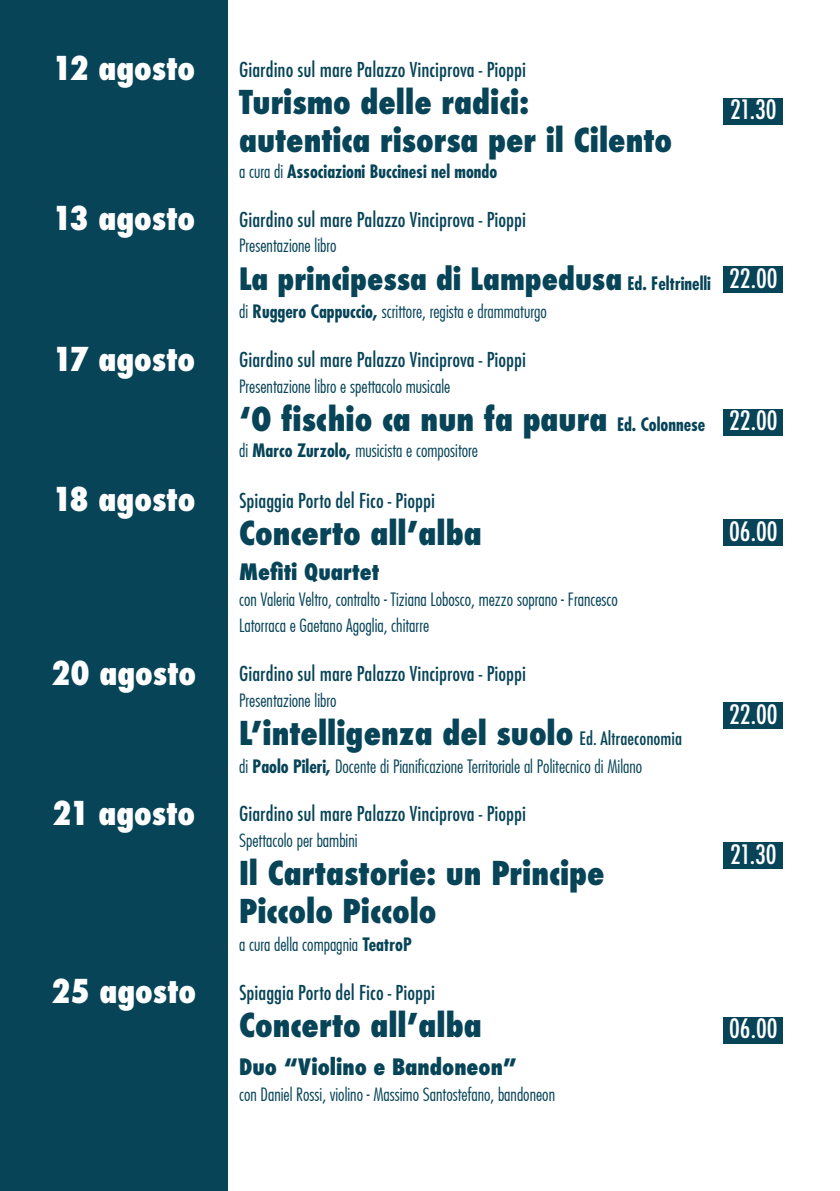
<style>
.page{position:relative;width:840px;height:1191px;background:#fff}
.page>*{position:absolute;margin:0;border:0;box-sizing:border-box;transform-origin:0 0}
.t1{font:800 condensed 32px/38px "Futura";color:#074458}
.t2{font:800 condensed 32px "Futura";color:#fff}
.t3{font:800 condensed 30px "Futura";color:#074458}
.t4{font:500 condensed 26px "Futura";color:#fff}
.t5{font:800 condensed 22px "Futura";color:#074458}
.t6{font:500 condensed 20px "Futura";color:#074458}
.t7{font:300 condensed 18px/26px "Futura";color:#074458}
.t8{font:300 condensed 18px "Futura Std";color:#074458}
.t9{font:700 condensed 18px "Futura Std";color:#074458}
.s1{font-family:"Futura";font-weight:300}
.s2{font-family:"Futura Std";font-weight:700;font-size:18px}
.s3{font-family:"Futura"}
.s4{font-weight:700}
.s5{font-weight:500;font-size:18px}
.s6{font-family:"Futura Std";font-weight:700}
</style>
<div class="page">
<div style="left:0;top:0;width:227px;height:1191px;background:#074458"></div>
<div style="left:723px;top:98px;width:59px;height:27px;background:#074458"></div>
<div style="left:723px;top:266px;width:59px;height:27px;background:#074458"></div>
<div style="left:723px;top:409px;width:59px;height:26px;background:#074458"></div>
<div style="left:723px;top:702px;width:59px;height:27px;background:#074458"></div>
<div style="left:723px;top:842px;width:59px;height:27px;background:#074458"></div>
<div style="left:723px;top:519px;width:59px;height:26px;background:#074458"></div>
<div style="left:723px;top:1016px;width:59px;height:27px;background:#074458"></div>
<h1 class="t2" style="left:52px;top:46px;width:144px">12 agosto</h1>
<p class="t6" style="left:239px;top:56px;width:288px">Giardino sul mare Palazzo Vinciprova - Pioppi</p>
<h1 class="t1" style="left:239px;top:83px;width:434px">Turismo delle radici:<br>autentica risorsa per il Cilento</h1>
<p class="t9" style="left:239px;top:160px;width:259px"><span class="s1">a cura di</span> Associazioni Buccinesi nel mondo</p>
<h3 class="t4" style="left:729px;top:93px;width:48px">21.30</h3>
<h1 class="t2" style="left:52px;top:197px;width:144px">13 agosto</h1>
<p class="t6" style="left:239px;top:207px;width:288px">Giardino sul mare Palazzo Vinciprova - Pioppi</p>
<p class="t7" style="left:239px;top:233px;width:99px">Presentazione libro</p>
<h2 class="t3" style="left:239px;top:259px;width:473px">La principessa di Lampedusa <span class="s2">Ed. Feltrinelli</span></h2>
<p class="t8" style="left:239px;top:301px;width:309px"><span class="s3">di</span> <span class="s4">Ruggero Cappuccio,</span> scrittore, regista e drammaturgo</p>
<h3 class="t4" style="left:728px;top:262px;width:50px">22.00</h3>
<h1 class="t2" style="left:52px;top:337px;width:144px">17 agosto</h1>
<p class="t6" style="left:239px;top:347px;width:288px">Giardino sul mare Palazzo Vinciprova - Pioppi</p>
<p class="t7" style="left:239px;top:373px;width:213px">Presentazione libro e spettacolo musicale</p>
<h1 class="t1" style="left:239px;top:400px;width:467px">‘O fischio ca nun fa paura <span class="s2">Ed. Colonnese</span></h1>
<p class="t8" style="left:239px;top:439px;width:240px"><span class="s3">di</span> <span class="s4">Marco Zurzolo,</span> musicista e compositore</p>
<h3 class="t4" style="left:728px;top:404px;width:50px">22.00</h3>
<h1 class="t2" style="left:52px;top:477px;width:145px">18 agosto</h1>
<p class="t6" style="left:239px;top:487px;width:197px">Spiaggia Porto del Fico - Pioppi</p>
<h1 class="t1" style="left:239px;top:514px;width:244px">Concerto all’alba</h1>
<h3 class="t4" style="left:728px;top:514px;width:50px">06.00</h3>
<p class="t5" style="left:239px;top:557px;width:142px">Mefiti Quartet</p>
<p class="t7" style="left:239px;top:586px;width:380px">con Valeria Veltro, contralto - Tiziana Lobosco, mezzo soprano - Francesco<br>Latorraca e Gaetano Agoglia, chitarre</p>
<h1 class="t2" style="left:51px;top:651px;width:146px">20 agosto</h1>
<p class="t6" style="left:239px;top:661px;width:288px">Giardino sul mare Palazzo Vinciprova - Pioppi</p>
<p class="t7" style="left:239px;top:687px;width:99px">Presentazione libro</p>
<h1 class="t1" style="left:239px;top:714px;width:444px">L’intelligenza del suolo <span class="s5">Ed. Altraeconomia</span></h1>
<p class="t8" style="left:239px;top:755px;width:404px"><span class="s3">di</span> <span class="s4">Paolo Pileri,</span> Docente di Pianificazione Territoriale al Politecnico di Milano</p>
<h3 class="t4" style="left:728px;top:697px;width:50px">22.00</h3>
<h1 class="t2" style="left:52px;top:791px;width:144px">21 agosto</h1>
<p class="t6" style="left:239px;top:801px;width:288px">Giardino sul mare Palazzo Vinciprova - Pioppi</p>
<p class="t7" style="left:239px;top:827px;width:120px">Spettacolo per bambini</p>
<h1 class="t1" style="left:239px;top:854px;width:367px">Il Cartastorie: un Principe<br>Piccolo Piccolo</h1>
<p class="t7" style="left:239px;top:931px;width:174px">a cura della compagnia <span class="s6">TeatroP</span></p>
<h3 class="t4" style="left:729px;top:838px;width:48px">21.30</h3>
<h1 class="t2" style="left:51px;top:969px;width:146px">25 agosto</h1>
<p class="t6" style="left:239px;top:979px;width:197px">Spiaggia Porto del Fico - Pioppi</p>
<h1 class="t1" style="left:239px;top:1006px;width:244px">Concerto all’alba</h1>
<h3 class="t4" style="left:728px;top:1012px;width:50px">06.00</h3>
<p class="t5" style="left:239px;top:1052px;width:279px">Duo “Violino e Bandoneon”</p>
<p class="t7" style="left:239px;top:1081px;width:317px">con Daniel Rossi, violino - Massimo Santostefano, bandoneon</p>
</div>
